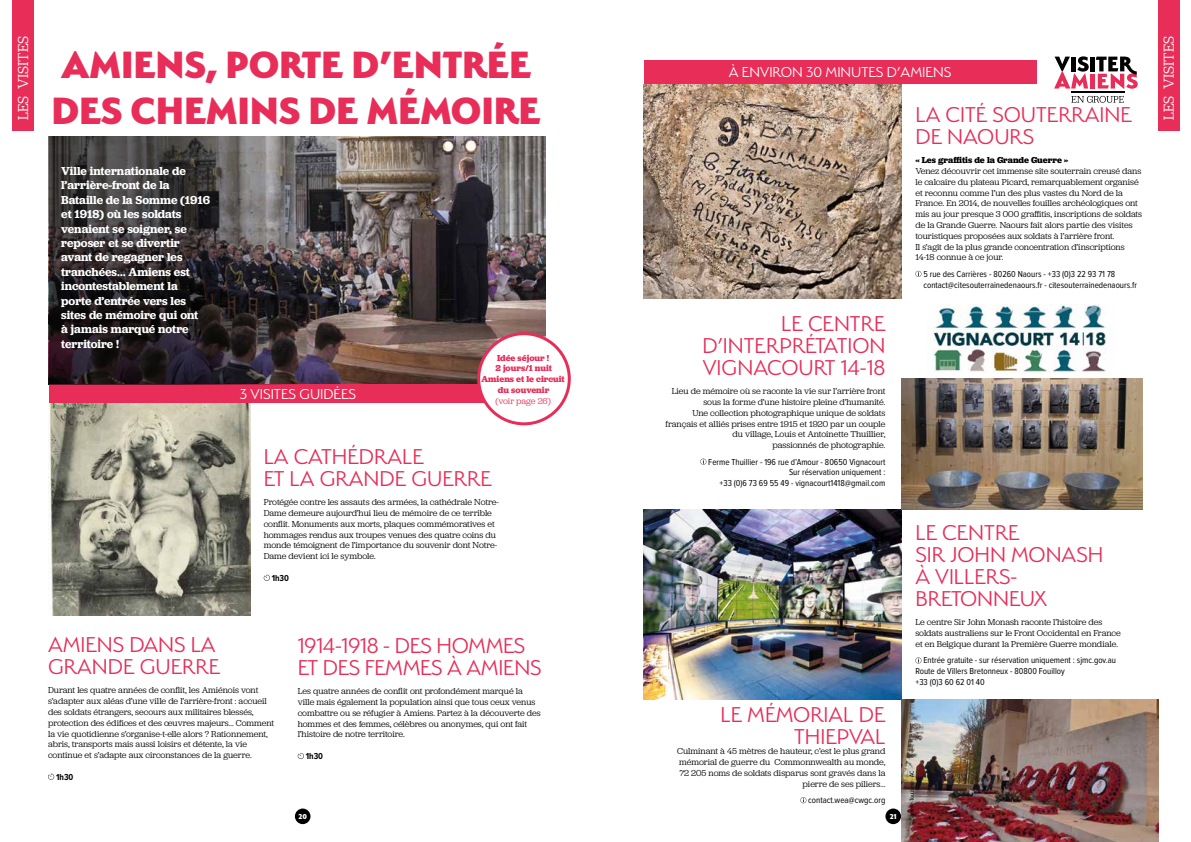
<style>
.page{position:relative;width:1191px;height:842px;background:#fff}
.page>*{position:absolute;margin:0;border:0;box-sizing:border-box;transform-origin:0 0}
.t1{font:800 42.5px/46px "Serenity";letter-spacing:-.02em;color:#e72d58}
.t2{font:300 24px/22px "Serenity";color:#e72d58}
.t3{font:300 16px "Serenity";color:#fff}
.t4{font:15px "Jubilat";color:#fff}
.t5{font:600 12px/14.4px "Jubilat";color:#fff}
.t6{font:9px/10.8px "Jubilat";color:#000}
.t7{font:9px/10.8px "Proxima Nova Cond";color:#000}
.t8{font:700 9px/10.8px "Jubilat";color:#e72d58;text-align:center}
.t9{font:700 9px "Jubilat";color:#000}
.t10{font:700 9px "Proxima Nova Cond";color:#000}
.t11{font:9px "Jubilat";letter-spacing:-.005em;color:#e72d58}
.t12{font:800 8px "Serenity";color:#fff}
.t13{font:6px "Proxima Nova Cond";color:#000}
</style>
<div class="page">
<img style="left:48px;top:136px;width:498px;height:248px">
<img style="left:49px;top:403px;width:201px;height:213px">
<svg style="left:263px;top:575px;width:7px;height:6px"></svg>
<div style="left:49px;top:384px;width:498px;height:19px;background:#e72d58"></div>
<div style="left:479px;top:334px;width:90px;height:90px;background:#fff;border-radius:50%"></div>
<div style="left:477px;top:332px;width:94px;height:93px;border:3px solid #e72d58;border-radius:50%"></div>
<svg style="left:915px;top:657px;width:6px;height:6px"></svg>
<svg style="left:700px;top:459px;width:6px;height:6px"></svg>
<svg style="left:800px;top:797px;width:6px;height:6px"></svg>
<svg style="left:915px;top:271px;width:6px;height:6px"></svg>
<img style="left:930px;top:305px;width:179px;height:68px">
<div style="left:643px;top:61px;width:393px;height:23px;background:#e72d58"></div>
<img style="left:643px;top:84px;width:258px;height:214px">
<img style="left:643px;top:509px;width:258px;height:190px">
<img style="left:901px;top:699px;width:257px;height:143px">
<img style="left:901px;top:379px;width:241px;height:130px">
<svg style="left:48px;top:773px;width:7px;height:7px"></svg>
<svg style="left:297px;top:753px;width:7px;height:6px"></svg>
<svg style="left:49px;top:136px;width:322px;height:248px;background:#423b3d"></svg>
<hr style="left:1090px;top:57px;width:4px;height:14px;background:#000">
<svg style="left:1054px;top:56px;width:34px;height:33px"></svg>
<hr style="left:1090px;top:74px;width:4px;height:15px;background:#e72d58">
<svg style="left:1095px;top:57px;width:42px;height:32px"></svg>
<hr style="left:1071px;top:91px;width:53px;height:1px;background:#000">
<svg style="left:1071px;top:96px;width:52px;height:7px"></svg>
<div style="left:1158px;top:0;width:21px;height:131px;background:#e72d58"></div>
<div style="left:13px;top:0;width:21px;height:131px;background:#e72d58"></div>
<div style="left:295px;top:808px;width:15px;height:16px;background:#000;border-radius:50%"></div>
<div style="left:885px;top:808px;width:16px;height:16px;background:#000;border-radius:50%"></div>
<h3 class="t4" style="left:14px;top:120px;width:86px;rotate:-90deg">LES VISITES</h3>
<h3 class="t4" style="left:1159px;top:120px;width:86px;rotate:-90deg">LES VISITES</h3>
<h1 class="t1" style="left:51px;top:41px;width:491px">AMIENS, PORTE D’ENTRÉE<br>DES CHEMINS DE MÉMOIRE</h1>
<h3 class="t3" style="left:728px;top:64px;width:224px">À ENVIRON 30 MINUTES D’AMIENS</h3>
<h2 class="t2" style="left:915px;top:103px;width:218px">LA CITÉ SOUTERRAINE<br>DE NAOURS</h2>
<p class="t9" style="left:915px;top:154px;width:154px">« Les graffitis de la Grande Guerre »</p>
<p class="t6" style="left:915px;top:165px;width:228px">Venez découvrir cet immense site souterrain creusé dans le calcaire du plateau Picard, remarquablement organisé et reconnu comme l’un des plus vastes du Nord de la France. En 2014, de nouvelles fouilles archéologiques ont mis au jour presque 3 000 graffitis, inscriptions de soldats de la Grande Guerre. Naours fait alors partie des visites touristiques proposées aux soldats à l’arrière front.<br>Il s’agit de la plus grande concentration d’inscriptions 14-18 connue à ce jour.</p>
<p class="t7" style="left:923px;top:268px;width:215px">5 rue des Carrières - 80260 Naours - +33 (0)3 22 93 71 78 contact@citesouterrainedenaours.fr - citesouterrainedenaours.fr</p>
<p class="t5" style="left:61px;top:164px;width:150px">Ville internationale de l’arrière-front de la<br>Bataille de la Somme (1916 et 1918) où les soldats venaient se soigner, se reposer et se divertir avant de regagner les tranchées… Amiens est incontestablement la porte d’entrée vers les sites de mémoire qui ont<br>à jamais marqué notre territoire !</p>
<h2 class="t2" style="left:702px;top:312px;width:184px;text-align:justify;text-indent:79px">LE CENTRE D’INTERPRÉTATION VIGNACOURT 14-18</h2>
<p class="t6" style="left:665px;top:385px;width:221px;text-align:right">Lieu de mémoire où se raconte la vie sur l’arrière front sous la forme d’une histoire pleine d’humanité.<br>Une collection photographique unique de soldats français et alliés prises entre 1915 et 1920 par un couple du village, Louis et Antoinette Thuillier,<br>passionnés de photographie.</p>
<p class="t7" style="left:708px;top:456px;width:179px;text-align:right">Ferme Thuillier - 196 rue d’Amour - 80650 Vignacourt<br>Sur réservation uniquement :<br>+33 (0)6 73 69 55 49 - vignacourt1418@gmail.com</p>
<p class="t8" style="left:481px;top:352px;width:85px">Idée séjour !<br>2 jours/1 nuit<br>Amiens et le circuit du souvenir</p>
<p class="t11" style="left:495px;top:395px;width:57px">(voir page 26)</p>
<h3 class="t3" style="left:240px;top:385px;width:118px">3 VISITES GUIDÉES</h3>
<h2 class="t2" style="left:264px;top:445px;width:230px">LA CATHÉDRALE<br>ET LA GRANDE GUERRE</h2>
<p class="t6" style="left:264px;top:496px;width:236px">Protégée contre les assauts des armées, la cathédrale Notre-Dame demeure aujourd’hui lieu de mémoire de ce terrible conflit. Monuments aux morts, plaques commémoratives et hommages rendus aux troupes venues des quatre coins du monde témoignent de l’importance du souvenir dont Notre-Dame devient ici le symbole.</p>
<p class="t10" style="left:272px;top:571px;width:19px">1h30</p>
<h2 class="t2" style="left:915px;top:521px;width:189px">LE CENTRE<br>SIR JOHN MONASH<br>À VILLERS-<br>BRETONNEUX</h2>
<p class="t6" style="left:915px;top:617px;width:207px">Le centre Sir John Monash raconte l’histoire des soldats australiens sur le Front Occidental en France et en Belgique durant la Première Guerre mondiale.</p>
<p class="t7" style="left:915px;top:655px;width:202px;text-indent:8px">Entrée gratuite - sur réservation uniquement : sjmc.gov.au<br>Route de Villers Bretonneux - 80800 Fouilloy<br>+33 (0)3 60 62 01 40</p>
<h2 class="t2" style="left:48px;top:633px;width:174px">AMIENS DANS LA<br>GRANDE GUERRE</h2>
<p class="t6" style="left:48px;top:685px;width:228px">Durant les quatre années de conflit, les Amiénois vont s’adapter aux aléas d’une ville de l’arrière-front : accueil des soldats étrangers, secours aux militaires blessés, protection des édifices et des œuvres majeurs… Comment la vie quotidienne s’organise-t-elle alors ? Rationnement, abris, transports mais aussi loisirs et détente, la vie continue et s’adapte aux circonstances de la guerre.</p>
<p class="t10" style="left:56px;top:770px;width:19px">1h30</p>
<h2 class="t2" style="left:298px;top:634px;width:245px">1914-1918 - DES HOMMES<br>ET DES FEMMES À AMIENS</h2>
<p class="t6" style="left:298px;top:685px;width:244px">Les quatre années de conflit ont profondément marqué la ville mais également la population ainsi que tous ceux venus combattre ou se réfugier à Amiens. Partez à la découverte des hommes et des femmes, célèbres ou anonymes, qui ont fait l’histoire de notre territoire.</p>
<p class="t10" style="left:306px;top:749px;width:19px">1h30</p>
<h2 class="t2" style="left:720px;top:703px;width:166px;text-align:right">LE MÉMORIAL DE<br>THIEPVAL</h2>
<p class="t6" style="left:677px;top:746px;width:210px;text-align:right">Culminant à 45 mètres de hauteur, c’est le plus grand mémorial de guerre du Commonnwealth au monde, 72 205 noms de soldats disparus sont gravés dans la pierre de ses piliers…</p>
<p class="t7" style="left:808px;top:794px;width:79px">contact.wea@cwgc.org</p>
<p class="t13" style="left:907px;top:825px;width:56px;rotate:-90deg">© Somme Tourisme - AC</p>
<p class="t12" style="left:298px;top:812px;width:10px">20</p>
<p class="t12" style="left:890px;top:812px;width:8px">21</p>
</div>
